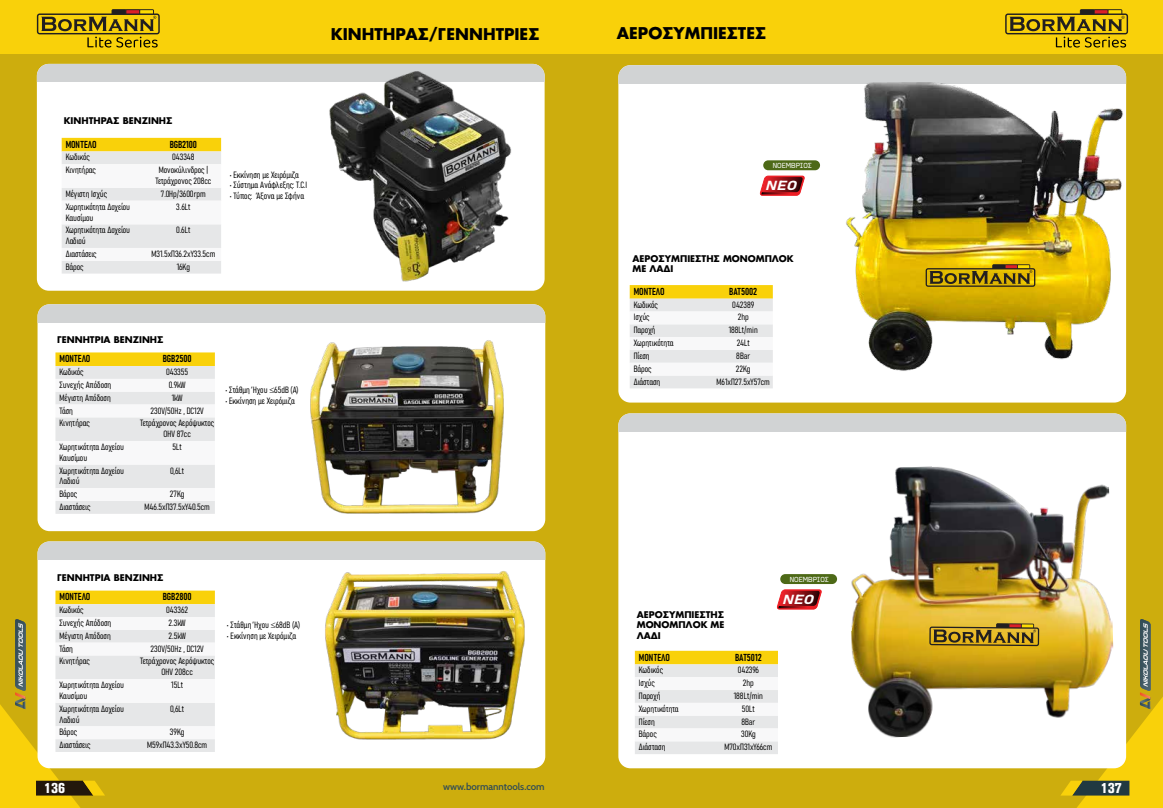
<style>
.page{position:relative;width:1163px;height:808px;background:#fff}
.page>*{position:absolute;margin:0;border:0;box-sizing:border-box;transform-origin:0 0}
.t1{font:700 15.8px "PF Futura Neu";color:#000}
.t2{font:900 condensed 14.1px "PF Akzidenz";color:#fff}
.t3{font:italic 13px "Bahnschrift";color:#fff;scale:1.25 1}
.t4{font:10px "Bahnschrift";color:#000}
.t5{font:600 9.6px "Cabin";color:#314c55}
.t6{font:9px/10.8px "Bahnschrift";color:#000}
.t7{font:700 9px/10.4px "PF Futura Neu";color:#000}
.t8{font:7.1px "PF Sector A";color:#fff}
</style>
<div class="page">
<div style="left:0;top:54px;width:1162px;height:754px;background:#cdad0d"></div>
<div style="left:0;top:0;width:581px;height:53px;background:#f9d10a"></div>
<svg style="left:37px;top:9px;width:123px;height:39px"></svg>
<div style="left:38px;top:541px;width:507px;height:227px;background:#fff;border-radius:12px"></div>
<div style="left:38px;top:541px;width:507px;height:18px;background:#d1d3d4"></div>
<div style="left:38px;top:304px;width:507px;height:227px;background:#fff;border-radius:12px"></div>
<div style="left:38px;top:304px;width:507px;height:18px;background:#d1d3d4"></div>
<svg style="left:55px;top:352px;width:160px;height:162px"></svg>
<svg style="left:0;top:591px;width:215px;height:217px"></svg>
<div style="left:37px;top:64px;width:507px;height:227px;background:#fff;border-radius:12px"></div>
<div style="left:37px;top:64px;width:507px;height:18px;background:#d1d3d4"></div>
<svg style="left:62px;top:138px;width:159px;height:136px"></svg>
<img style="left:241px;top:53px;width:375px;height:238px">
<img style="left:241px;top:304px;width:305px;height:228px">
<img style="left:261px;top:549px;width:285px;height:217px">
<svg style="left:1060px;top:619px;width:102px;height:189px"></svg>
<div style="left:581px;top:0;width:581px;height:53px;background:#f9d10a"></div>
<svg style="left:1005px;top:9px;width:122px;height:39px"></svg>
<div style="left:618px;top:413px;width:507px;height:355px;background:#fff;border-radius:12px"></div>
<div style="left:618px;top:413px;width:507px;height:18px;background:#d1d3d4"></div>
<div style="left:618px;top:65px;width:507px;height:338px;background:#fff;border-radius:12px"></div>
<div style="left:618px;top:65px;width:507px;height:18px;background:#d1d3d4"></div>
<svg style="left:629px;top:285px;width:143px;height:103px"></svg>
<svg style="left:634px;top:651px;width:143px;height:103px"></svg>
<img style="left:760px;top:65px;width:367px;height:314px">
<img style="left:851px;top:466px;width:263px;height:272px">
<svg style="left:925px;top:264px;width:110px;height:23px;background:#997d0d"></svg>
<svg style="left:929px;top:623px;width:109px;height:23px;background:#9c7d23"></svg>
<svg style="left:759px;top:150px;width:53px;height:71px"></svg>
<div style="left:763px;top:160px;width:57px;height:10px;background:#4d6917;border-radius:5px"></div>
<svg style="left:776px;top:574px;width:46px;height:36px"></svg>
<div style="left:780px;top:574px;width:57px;height:10px;background:#4d6917;border-radius:5px"></div>
<h1 class="t1" style="left:331px;top:23px;width:210px">ΚΙΝΗΤΗΡΑΣ/ΓΕΝΝΗΤΡΙΕΣ</h1>
<p class="t7" style="left:64px;top:115px;width:110px">ΚΙΝΗΤΗΡΑΣ ΒΕΝΖΙΝΗΣ</p>
<p class="t4" style="left:66px;top:136px;width:32px">ΜΟΝΤΕΛΟ</p>
<p class="t4" style="left:170px;top:136px;width:29px">BGB2100</p>
<p class="t6" style="left:66px;top:151px;width:26px">Κωδικός</p>
<p class="t6" style="left:172px;top:151px;width:24px">043348</p>
<p class="t6" style="left:66px;top:164px;width:32px">Κινητήρας</p>
<p class="t6" style="left:155px;top:164px;width:57px;text-align:center">Μονοκύλινδρος |<br>Τετράχρονος 208cc</p>
<p class="t6" style="left:66px;top:188px;width:43px">Μέγιστη Ισχύς</p>
<p class="t6" style="left:161px;top:188px;width:46px">7.0Hp/3600rpm</p>
<p class="t6" style="left:66px;top:200px;width:66px">Χωρητικότητα Δοχείου<br>Καυσίμου</p>
<p class="t6" style="left:176px;top:200px;width:16px">3.6Lt</p>
<p class="t6" style="left:66px;top:224px;width:66px">Χωρητικότητα Δοχείου<br>Λαδιού</p>
<p class="t6" style="left:176px;top:224px;width:16px">0.6Lt</p>
<p class="t6" style="left:66px;top:248px;width:32px">Διαστάσεις</p>
<p class="t6" style="left:151px;top:248px;width:65px">M31.5xΠ36.2xΥ33.5cm</p>
<p class="t6" style="left:66px;top:261px;width:19px">Βάρος</p>
<p class="t6" style="left:177px;top:261px;width:15px">16Kg</p>
<p class="t6" style="left:230px;top:168px;width:71px">• Εκκίνηση με Χειρόμιζα</p>
<p class="t6" style="left:230px;top:179px;width:79px">• Σύστημα Ανάφλεξης: T.C.I</p>
<p class="t6" style="left:230px;top:190px;width:76px">• Τύπος: Άξονα με Σφήνα</p>
<p class="t7" style="left:57px;top:334px;width:108px">ΓΕΝΝΗΤΡΙΑ ΒΕΝΖΙΝΗΣ</p>
<p class="t4" style="left:59px;top:351px;width:32px">ΜΟΝΤΕΛΟ</p>
<p class="t4" style="left:163px;top:351px;width:30px">BGB2500</p>
<p class="t6" style="left:59px;top:366px;width:26px">Κωδικός</p>
<p class="t6" style="left:166px;top:366px;width:24px">043355</p>
<p class="t6" style="left:59px;top:379px;width:53px">Συνεχής Απόδοση</p>
<p class="t6" style="left:169px;top:379px;width:18px">0.9kW</p>
<p class="t6" style="left:59px;top:391px;width:53px">Μέγιστη Απόδοση</p>
<p class="t6" style="left:172px;top:391px;width:12px">1kW</p>
<p class="t6" style="left:59px;top:404px;width:15px">Τάση</p>
<p class="t6" style="left:150px;top:404px;width:55px">230V/50Hz , DC12V</p>
<p class="t6" style="left:59px;top:417px;width:32px">Κινητήρας</p>
<p class="t6" style="left:140px;top:417px;width:75px;text-align:center">Τετράχρονος Αερόψυκτος<br>OHV 87cc</p>
<p class="t6" style="left:59px;top:441px;width:66px">Χωρητικότητα Δοχείου<br>Καυσίμου</p>
<p class="t6" style="left:172px;top:441px;width:11px">5Lt</p>
<p class="t6" style="left:59px;top:464px;width:66px">Χωρητικότητα Δοχείου<br>Λαδιού</p>
<p class="t6" style="left:170px;top:464px;width:16px">0,6Lt</p>
<p class="t6" style="left:59px;top:488px;width:19px">Βάρος</p>
<p class="t6" style="left:170px;top:488px;width:16px">27Kg</p>
<p class="t6" style="left:59px;top:501px;width:32px">Διαστάσεις</p>
<p class="t6" style="left:145px;top:501px;width:67px">Μ46.5xΠ37.5xΥ40.5cm</p>
<p class="t6" style="left:225px;top:384px;width:75px">• Στάθμη Ήχου ≤65dB (A)</p>
<p class="t6" style="left:225px;top:395px;width:71px">• Εκκίνηση με Χειρόμιζα</p>
<p class="t7" style="left:57px;top:572px;width:108px">ΓΕΝΝΗΤΡΙΑ ΒΕΝΖΙΝΗΣ</p>
<p class="t4" style="left:59px;top:589px;width:32px">ΜΟΝΤΕΛΟ</p>
<p class="t4" style="left:163px;top:589px;width:30px">BGB2800</p>
<p class="t6" style="left:59px;top:604px;width:26px">Κωδικός</p>
<p class="t6" style="left:166px;top:604px;width:23px">043362</p>
<p class="t6" style="left:59px;top:617px;width:53px">Συνεχής Απόδοση</p>
<p class="t6" style="left:169px;top:617px;width:19px">2.3kW</p>
<p class="t6" style="left:59px;top:630px;width:53px">Μέγιστη Απόδοση</p>
<p class="t6" style="left:169px;top:630px;width:19px">2.5kW</p>
<p class="t6" style="left:59px;top:642px;width:15px">Τάση</p>
<p class="t6" style="left:150px;top:642px;width:55px">230V/50Hz , DC12V</p>
<p class="t6" style="left:59px;top:655px;width:32px">Κινητήρας</p>
<p class="t6" style="left:140px;top:655px;width:75px;text-align:center">Τετράχρονος Αερόψυκτος<br>OHV 208cc</p>
<p class="t6" style="left:59px;top:679px;width:66px">Χωρητικότητα Δοχείου<br>Καυσίμου</p>
<p class="t6" style="left:171px;top:679px;width:13px">15Lt</p>
<p class="t6" style="left:59px;top:702px;width:66px">Χωρητικότητα Δοχείου<br>Λαδιού</p>
<p class="t6" style="left:170px;top:702px;width:16px">0,6Lt</p>
<p class="t6" style="left:59px;top:726px;width:19px">Βάρος</p>
<p class="t6" style="left:170px;top:726px;width:16px">39Kg</p>
<p class="t6" style="left:59px;top:739px;width:32px">Διαστάσεις</p>
<p class="t6" style="left:147px;top:739px;width:62px">M59xΠ43.3xY50.8cm</p>
<p class="t6" style="left:227px;top:619px;width:75px">• Στάθμη Ήχου ≤68dB (A)</p>
<p class="t6" style="left:227px;top:630px;width:71px">• Εκκίνηση με Χειρόμιζα</p>
<h2 class="t2" style="left:44px;top:780px;width:23px">136</h2>
<p class="t5" style="left:443px;top:779px;width:103px">www.bormanntools.com</p>
<h1 class="t1" style="left:617px;top:22px;width:151px">ΑΕΡΟΣΥΜΠΙΕΣΤΕΣ</h1>
<p class="t8" style="left:772px;top:161px;width:40px">ΝΟΕΜΒΡΙΟΣ</p>
<h3 class="t3" style="left:764px;top:175px;width:31px">NEO</h3>
<p class="t7" style="left:632px;top:253px;width:163px">ΑΕΡΟΣΥΜΠΙΕΣΤΗΣ ΜΟΝΟΜΠΛΟΚ<br>ΜΕ ΛΑΔΙ</p>
<p class="t4" style="left:633px;top:284px;width:32px">ΜΟΝΤΕΛΟ</p>
<p class="t4" style="left:729px;top:284px;width:29px">BAT5002</p>
<p class="t6" style="left:633px;top:298px;width:26px">Κωδικός</p>
<p class="t6" style="left:732px;top:298px;width:23px">042389</p>
<p class="t6" style="left:633px;top:311px;width:17px">Iσχύς</p>
<p class="t6" style="left:737px;top:311px;width:12px">2hp</p>
<p class="t6" style="left:633px;top:324px;width:23px">Παροχή</p>
<p class="t6" style="left:728px;top:324px;width:31px">188Lt/min</p>
<p class="t6" style="left:633px;top:337px;width:41px">Χωρητικότητα</p>
<p class="t6" style="left:736px;top:337px;width:14px">24Lt</p>
<p class="t6" style="left:633px;top:350px;width:17px">Πίεση</p>
<p class="t6" style="left:736px;top:350px;width:15px">8Bar</p>
<p class="t6" style="left:633px;top:363px;width:19px">Βάρος</p>
<p class="t6" style="left:735px;top:363px;width:16px">22Kg</p>
<p class="t6" style="left:633px;top:375px;width:28px">Διάσταση</p>
<p class="t6" style="left:716px;top:375px;width:55px">Μ61xΠ27.5xΥ57cm</p>
<p class="t7" style="left:636px;top:609px;width:89px;text-align:justify">ΑΕΡΟΣΥΜΠΙΕΣΤΗΣ ΜΟΝΟΜΠΛΟΚ ΜΕ ΛΑΔΙ</p>
<p class="t4" style="left:638px;top:649px;width:32px">ΜΟΝΤΕΛΟ</p>
<p class="t4" style="left:735px;top:649px;width:28px">BAT5012</p>
<p class="t6" style="left:638px;top:664px;width:26px">Κωδικός</p>
<p class="t6" style="left:737px;top:664px;width:23px">042396</p>
<p class="t6" style="left:638px;top:677px;width:17px">Iσχύς</p>
<p class="t6" style="left:742px;top:677px;width:12px">2hp</p>
<p class="t6" style="left:638px;top:690px;width:23px">Παροχή</p>
<p class="t6" style="left:733px;top:690px;width:31px">188Lt/min</p>
<p class="t6" style="left:638px;top:703px;width:41px">Χωρητικότητα</p>
<p class="t6" style="left:741px;top:703px;width:14px">50Lt</p>
<p class="t6" style="left:638px;top:715px;width:17px">Πίεση</p>
<p class="t6" style="left:741px;top:715px;width:15px">8Bar</p>
<p class="t6" style="left:638px;top:728px;width:19px">Βάρος</p>
<p class="t6" style="left:741px;top:728px;width:16px">30Kg</p>
<p class="t6" style="left:638px;top:741px;width:28px">Διάσταση</p>
<p class="t6" style="left:724px;top:741px;width:49px">M70xΠ31xΥ66cm</p>
<p class="t8" style="left:789px;top:575px;width:40px">ΝΟΕΜΒΡΙΟΣ</p>
<h3 class="t3" style="left:781px;top:589px;width:31px">NEO</h3>
<h2 class="t2" style="left:1100px;top:780px;width:23px">137</h2>
</div>
